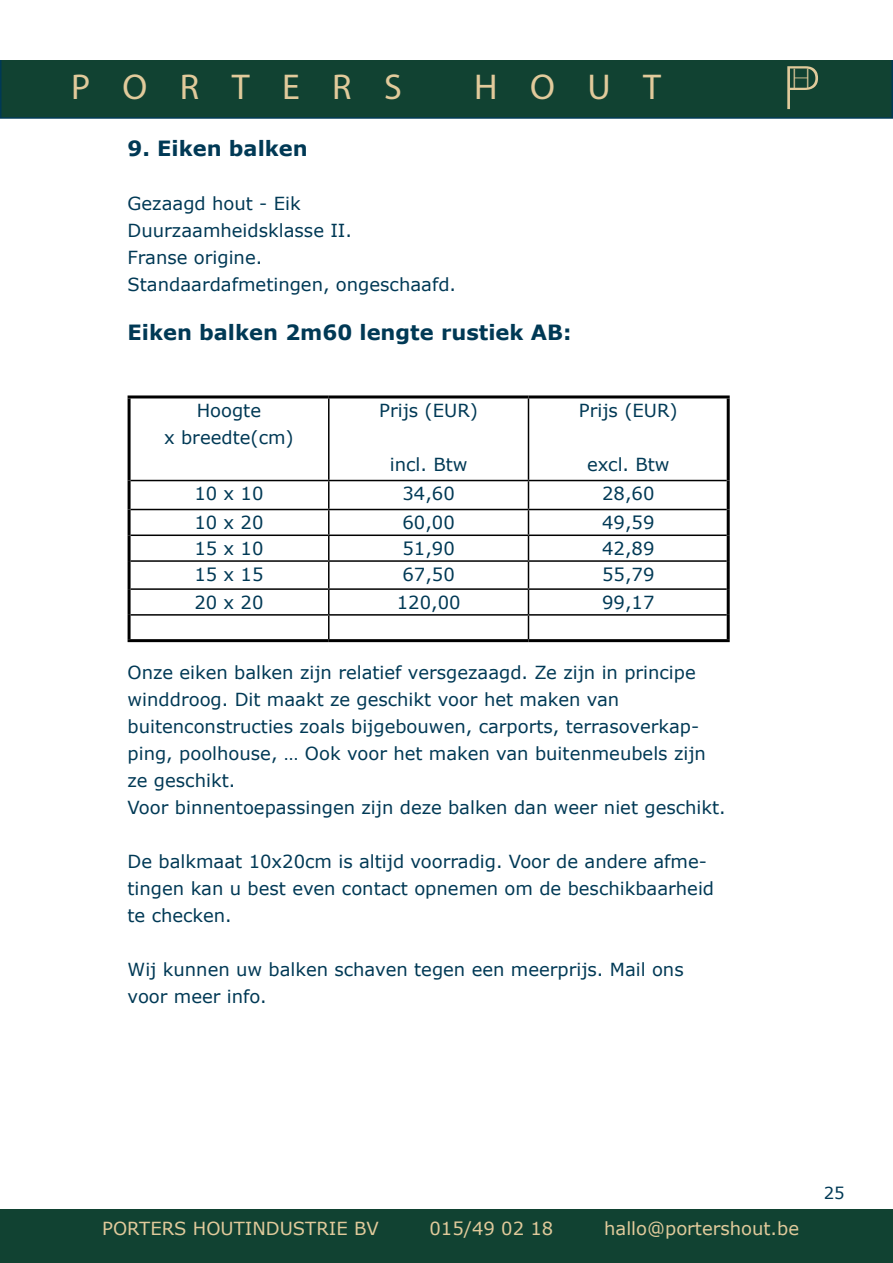
<style>
.page{position:relative;width:893px;height:1263px;background:#fff}
.page>*{position:absolute;margin:0;border:0;box-sizing:border-box;transform-origin:0 0}
.t1{font:100 60px "Helvetica Neue";color:#e1ca9b}
.t2{font:36px "Myriad Pro";letter-spacing:.9em;color:#e1ca9b}
.t3{font:100 26.85px "Helvetica Neue";color:#e1ca9b}
.t4{font:700 21px "Verdana";color:#003955}
.t5{font:18px/27px "Verdana";color:#003955}
.t6{font:18px "Verdana";color:#e1ca9b}
.t7{font:16.5px "Verdana";color:#003955}
</style>
<div class="page">
<div style="left:0;top:54px;width:893px;height:65px;background:#114232;border:2px solid #003955"></div>
<div style="left:0;top:1209px;width:893px;height:54px;background:#114232"></div>
<div style="left:0;top:0;width:893px;height:60px;background:#fff"></div>
<hr style="left:128px;top:395px;width:201px;height:3px;background:#000">
<hr style="left:128px;top:398px;width:3px;height:82px;background:#000">
<hr style="left:329px;top:395px;width:199px;height:3px;background:#000">
<hr style="left:528px;top:395px;width:202px;height:3px;background:#000">
<hr style="left:727px;top:398px;width:3px;height:82px;background:#000">
<hr style="left:128px;top:480px;width:3px;height:29px;background:#000">
<hr style="left:727px;top:480px;width:3px;height:29px;background:#000">
<hr style="left:128px;top:509px;width:3px;height:26px;background:#000">
<hr style="left:727px;top:509px;width:3px;height:26px;background:#000">
<hr style="left:128px;top:535px;width:3px;height:26px;background:#000">
<hr style="left:727px;top:535px;width:3px;height:26px;background:#000">
<hr style="left:128px;top:561px;width:3px;height:28px;background:#000">
<hr style="left:727px;top:561px;width:3px;height:28px;background:#000">
<hr style="left:128px;top:589px;width:3px;height:26px;background:#000">
<hr style="left:727px;top:589px;width:3px;height:26px;background:#000">
<hr style="left:128px;top:615px;width:3px;height:24px;background:#000">
<hr style="left:727px;top:615px;width:3px;height:24px;background:#000">
<hr style="left:128px;top:639px;width:201px;height:3px;background:#000">
<hr style="left:329px;top:639px;width:199px;height:3px;background:#000">
<hr style="left:528px;top:639px;width:202px;height:3px;background:#000">
<hr style="left:328px;top:398px;width:2px;height:82px;background:#000">
<hr style="left:528px;top:398px;width:1px;height:82px;background:#000">
<hr style="left:131px;top:480px;width:198px;height:1px;background:#000">
<hr style="left:329px;top:480px;width:199px;height:1px;background:#000">
<hr style="left:328px;top:481px;width:2px;height:28px;background:#000">
<hr style="left:528px;top:480px;width:199px;height:1px;background:#000">
<hr style="left:131px;top:509px;width:198px;height:1px;background:#000">
<hr style="left:329px;top:509px;width:199px;height:1px;background:#000">
<hr style="left:328px;top:510px;width:2px;height:24px;background:#000">
<hr style="left:528px;top:509px;width:199px;height:1px;background:#000">
<hr style="left:131px;top:534px;width:198px;height:2px;background:#000">
<hr style="left:329px;top:534px;width:199px;height:2px;background:#000">
<hr style="left:328px;top:536px;width:2px;height:24px;background:#000">
<hr style="left:528px;top:534px;width:199px;height:2px;background:#000">
<hr style="left:131px;top:560px;width:198px;height:2px;background:#000">
<hr style="left:329px;top:560px;width:199px;height:2px;background:#000">
<hr style="left:328px;top:562px;width:2px;height:26px;background:#000">
<hr style="left:528px;top:560px;width:199px;height:2px;background:#000">
<hr style="left:131px;top:588px;width:198px;height:2px;background:#000">
<hr style="left:329px;top:588px;width:199px;height:2px;background:#000">
<hr style="left:328px;top:590px;width:2px;height:24px;background:#000">
<hr style="left:528px;top:588px;width:199px;height:2px;background:#000">
<hr style="left:131px;top:614px;width:198px;height:2px;background:#000">
<hr style="left:329px;top:614px;width:199px;height:2px;background:#000">
<hr style="left:328px;top:616px;width:2px;height:23px;background:#000">
<hr style="left:528px;top:614px;width:199px;height:2px;background:#000">
<svg style="left:528px;top:481px;width:1px;height:158px"></svg>
<h2 class="t2" style="left:71px;top:66px;width:332px">PORTERS</h2>
<h2 class="t2" style="left:474px;top:66px;width:188px">HOUT</h2>
<h1 class="t1" style="left:783px;top:53px;width:37px">P</h1>
<h3 class="t3" style="left:792px;top:63px;width:19px">H</h3>
<p class="t4" style="left:128px;top:140px;width:182px">9. Eiken balken</p>
<p class="t5" style="left:128px;top:191px;width:330px">Gezaagd hout - Eik<br>Duurzaamheidsklasse II.<br>Franse origine.<br>Standaardafmetingen, ongeschaafd.</p>
<p class="t4" style="left:128px;top:323px;width:445px">Eiken balken 2m60 lengte rustiek AB:</p>
<p class="t5" style="left:164px;top:398px;width:131px;text-align:center">Hoogte<br>x breedte(cm)</p>
<p class="t5" style="left:379px;top:398px;width:100px">Prijs (EUR)</p>
<p class="t5" style="left:390px;top:452px;width:79px">incl. Btw</p>
<p class="t5" style="left:579px;top:398px;width:100px">Prijs (EUR)</p>
<p class="t5" style="left:587px;top:452px;width:84px">excl. Btw</p>
<p class="t5" style="left:194px;top:481px;width:71px">10 x 10</p>
<p class="t5" style="left:402px;top:481px;width:54px">34,60</p>
<p class="t5" style="left:602px;top:481px;width:54px">28,60</p>
<p class="t5" style="left:194px;top:510px;width:71px">10 x 20</p>
<p class="t5" style="left:402px;top:510px;width:54px">60,00</p>
<p class="t5" style="left:602px;top:510px;width:54px">49,59</p>
<p class="t5" style="left:194px;top:536px;width:71px">15 x 10</p>
<p class="t5" style="left:402px;top:536px;width:54px">51,90</p>
<p class="t5" style="left:602px;top:536px;width:54px">42,89</p>
<p class="t5" style="left:194px;top:562px;width:71px">15 x 15</p>
<p class="t5" style="left:402px;top:562px;width:54px">67,50</p>
<p class="t5" style="left:602px;top:562px;width:54px">55,79</p>
<p class="t5" style="left:194px;top:590px;width:71px">20 x 20</p>
<p class="t5" style="left:397px;top:590px;width:65px">120,00</p>
<p class="t5" style="left:602px;top:590px;width:54px">99,17</p>
<p class="t5" style="left:128px;top:660px;width:600px">Onze eiken balken zijn relatief versgezaagd. Ze zijn in principe winddroog. Dit maakt ze geschikt voor het maken van buitenconstructies zoals bijgebouwen, carports, terrasoverkap&shy;ping, poolhouse, … Ook voor het maken van buitenmeubels zijn ze geschikt.<br>Voor binnentoepassingen zijn deze balken dan weer niet geschikt.</p>
<p class="t5" style="left:128px;top:849px;width:588px">De balkmaat 10x20cm is altijd voorradig. Voor de andere afme&shy;tingen kan u best even contact opnemen om de beschikbaarheid te checken.</p>
<p class="t5" style="left:128px;top:957px;width:558px">Wij kunnen uw balken schaven tegen een meerprijs. Mail ons voor meer info.</p>
<p class="t6" style="left:102px;top:1221px;width:278px">PORTERS HOUTINDUSTRIE BV</p>
<p class="t6" style="left:430px;top:1221px;width:125px">015/49 02 18</p>
<p class="t6" style="left:604px;top:1221px;width:197px">hallo@portershout.be</p>
<p class="t7" style="left:824px;top:1185px;width:22px">25</p>
</div>
